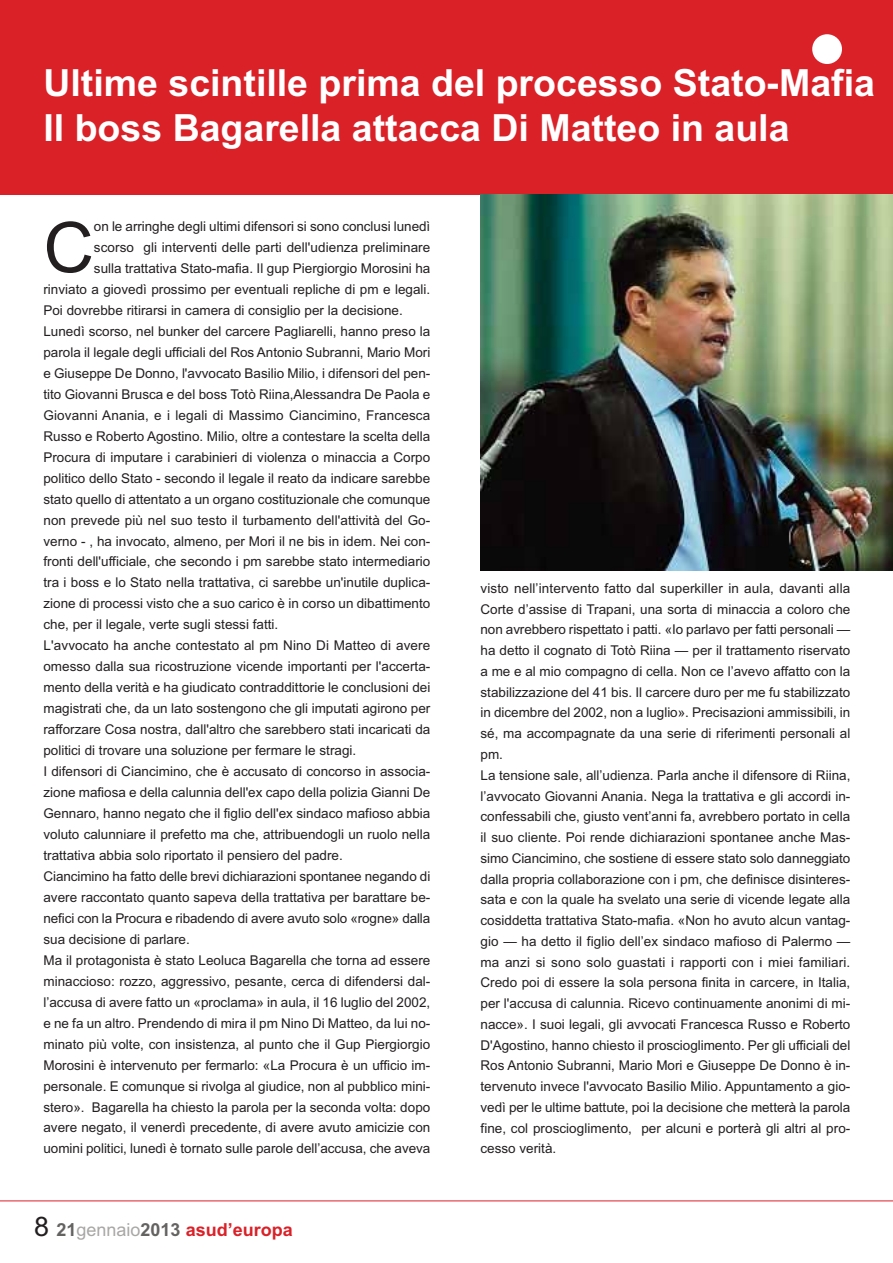
<style>
.page{position:relative;width:893px;height:1263px;background:#fff}
.page>*{position:absolute;margin:0;border:0;box-sizing:border-box;transform-origin:0 0}
.t1{font:69.9px "Arial";color:#231f20}
.t2{font:700 37.5px/45px "Arial";color:#fff}
.t3{font:700 18px "Arial";color:#da2128}
.t4{font:13.5px/20.7px "Arial";color:#231f20}
.s1{font-weight:400;font-size:27px;color:#231f20}
.s2{color:#656262}
.s3{font-weight:400;color:#a9a7a6}
</style>
<div class="page">
<div style="left:0;top:0;width:892px;height:194px;background:#da2128"></div>
<div style="left:812px;top:34px;width:30px;height:30px;background:#fff;border-radius:50%"></div>
<hr style="left:0;top:1201px;width:892px;height:1px;background:#da2128">
<img style="left:480px;top:194px;width:412px;height:377px">
<h2 class="t2" style="left:43px;top:64px;width:833px">Ultime scintille prima del processo Stato-Mafia<br>Il boss Bagarella attacca Di Matteo in aula</h2>
<h1 class="t1" style="left:43px;top:222px;width:52px">C</h1>
<p class="t4" style="left:94px;top:217px;width:338px">on le arringhe degli ultimi difensori si sono conclusi lunedì</p>
<p class="t4" style="left:94px;top:238px;width:338px">scorso gli interventi delle parti dell'udienza preliminare</p>
<p class="t4" style="left:94px;top:259px;width:338px">sulla trattativa Stato-mafia. Il gup Piergiorgio Morosini ha</p>
<p class="t4" style="left:43px;top:280px;width:388px">rinviato a giovedì prossimo per eventuali repliche di pm e legali.</p>
<p class="t4" style="left:43px;top:301px;width:361px">Poi dovrebbe ritirarsi in camera di consiglio per la decisione.</p>
<p class="t4" style="left:43px;top:322px;width:388px">Lunedì scorso, nel bunker del carcere Pagliarelli, hanno preso la</p>
<p class="t4" style="left:43px;top:343px;width:388px">parola il legale degli ufficiali del Ros Antonio Subranni, Mario Mori</p>
<p class="t4" style="left:43px;top:364px;width:388px">e Giuseppe De Donno, l'avvocato Basilio Milio, i difensori del pen-</p>
<p class="t4" style="left:43px;top:385px;width:388px">tito Giovanni Brusca e del boss Totò Riina,Alessandra De Paola e</p>
<p class="t4" style="left:43px;top:406px;width:388px">Giovanni Anania, e i legali di Massimo Ciancimino, Francesca</p>
<p class="t4" style="left:43px;top:427px;width:388px">Russo e Roberto Agostino. Milio, oltre a contestare la scelta della</p>
<p class="t4" style="left:43px;top:448px;width:388px">Procura di imputare i carabinieri di violenza o minaccia a Corpo</p>
<p class="t4" style="left:43px;top:469px;width:388px">politico dello Stato - secondo il legale il reato da indicare sarebbe</p>
<p class="t4" style="left:43px;top:490px;width:388px">stato quello di attentato a un organo costituzionale che comunque</p>
<p class="t4" style="left:43px;top:511px;width:388px">non prevede più nel suo testo il turbamento dell'attività del Go-</p>
<p class="t4" style="left:43px;top:532px;width:388px">verno - , ha invocato, almeno, per Mori il ne bis in idem. Nei con-</p>
<p class="t4" style="left:43px;top:553px;width:388px">fronti dell'ufficiale, che secondo i pm sarebbe stato intermediario</p>
<p class="t4" style="left:43px;top:574px;width:388px">tra i boss e lo Stato nella trattativa, ci sarebbe un'inutile duplica-</p>
<p class="t4" style="left:43px;top:595px;width:388px">zione di processi visto che a suo carico è in corso un dibattimento</p>
<p class="t4" style="left:43px;top:616px;width:236px">che, per il legale, verte sugli stessi fatti.</p>
<p class="t4" style="left:43px;top:637px;width:388px">L'avvocato ha anche contestato al pm Nino Di Matteo di avere</p>
<p class="t4" style="left:43px;top:658px;width:388px">omesso dalla sua ricostruzione vicende importanti per l'accerta-</p>
<p class="t4" style="left:43px;top:679px;width:388px">mento della verità e ha giudicato contraddittorie le conclusioni dei</p>
<p class="t4" style="left:43px;top:699px;width:388px">magistrati che, da un lato sostengono che gli imputati agirono per</p>
<p class="t4" style="left:43px;top:720px;width:388px">rafforzare Cosa nostra, dall'altro che sarebbero stati incaricati da</p>
<p class="t4" style="left:43px;top:741px;width:314px">politici di trovare una soluzione per fermare le stragi.</p>
<p class="t4" style="left:43px;top:762px;width:388px">I difensori di Ciancimino, che è accusato di concorso in associa-</p>
<p class="t4" style="left:43px;top:783px;width:388px">zione mafiosa e della calunnia dell'ex capo della polizia Gianni De</p>
<p class="t4" style="left:43px;top:804px;width:388px">Gennaro, hanno negato che il figlio dell'ex sindaco mafioso abbia</p>
<p class="t4" style="left:43px;top:825px;width:388px">voluto calunniare il prefetto ma che, attribuendogli un ruolo nella</p>
<p class="t4" style="left:43px;top:846px;width:301px">trattativa abbia solo riportato il pensiero del padre.</p>
<p class="t4" style="left:43px;top:867px;width:388px">Ciancimino ha fatto delle brevi dichiarazioni spontanee negando di</p>
<p class="t4" style="left:43px;top:888px;width:388px">avere raccontato quanto sapeva della trattativa per barattare be-</p>
<p class="t4" style="left:43px;top:909px;width:388px">nefici con la Procura e ribadendo di avere avuto solo «rogne» dalla</p>
<p class="t4" style="left:43px;top:930px;width:148px">sua decisione di parlare.</p>
<p class="t4" style="left:43px;top:951px;width:388px">Ma il protagonista è stato Leoluca Bagarella che torna ad essere</p>
<p class="t4" style="left:43px;top:972px;width:388px">minaccioso: rozzo, aggressivo, pesante, cerca di difendersi dal-</p>
<p class="t4" style="left:43px;top:993px;width:388px">l’accusa di avere fatto un «proclama» in aula, il 16 luglio del 2002,</p>
<p class="t4" style="left:43px;top:1014px;width:388px">e ne fa un altro. Prendendo di mira il pm Nino Di Matteo, da lui no-</p>
<p class="t4" style="left:43px;top:1035px;width:388px">minato più volte, con insistenza, al punto che il Gup Piergiorgio</p>
<p class="t4" style="left:43px;top:1056px;width:388px">Morosini è intervenuto per fermarlo: «La Procura è un ufficio im-</p>
<p class="t4" style="left:43px;top:1077px;width:388px">personale. E comunque si rivolga al giudice, non al pubblico mini-</p>
<p class="t4" style="left:43px;top:1098px;width:388px">stero». Bagarella ha chiesto la parola per la seconda volta: dopo</p>
<p class="t4" style="left:43px;top:1119px;width:388px">avere negato, il venerdì precedente, di avere avuto amicizie con</p>
<p class="t4" style="left:43px;top:1140px;width:388px">uomini politici, lunedì è tornato sulle parole dell’accusa, che aveva</p>
<h3 class="t3" style="left:34px;top:1223px;width:260px"><span class="s1">8</span> <span class="s2">21</span><span class="s3">gennaio</span><span class="s2">2013</span> asud’europa</h3>
<p class="t4" style="left:480px;top:579px;width:371px">visto nell’intervento fatto dal superkiller in aula, davanti alla Corte d’assise di Trapani, una sorta di minaccia a coloro che non avrebbero rispettato i patti. «Io parlavo per fatti personali — ha detto il cognato di Totò Riina — per il trattamento riservato a me e al mio compagno di cella. Non ce l’avevo affatto con la stabilizzazione del 41 bis. Il carcere duro per me fu stabilizzato in dicembre del 2002, non a luglio». Precisazioni ammissibili, in sé, ma accompagnate da una serie di riferimenti personali al pm.<br>La tensione sale, all’udienza. Parla anche il difensore di Riina, l’avvocato Giovanni Anania. Nega la trattativa e gli accordi in&shy;confessabili che, giusto vent’anni fa, avrebbero portato in cella il suo cliente. Poi rende dichiarazioni spontanee anche Mas&shy;simo Ciancimino, che sostiene di essere stato solo danneggiato dalla propria collaborazione con i pm, che definisce disinteres&shy;sata e con la quale ha svelato una serie di vicende legate alla cosiddetta trattativa Stato-mafia. «Non ho avuto alcun vantag&shy;gio — ha detto il figlio dell’ex sindaco mafioso di Palermo — ma anzi si sono solo guastati i rapporti con i miei familiari.<br>Credo poi di essere la sola persona finita in carcere, in Italia, per l'accusa di calunnia. Ricevo continuamente anonimi di mi&shy;nacce». I suoi legali, gli avvocati Francesca Russo e Roberto D'Agostino, hanno chiesto il proscioglimento. Per gli ufficiali del Ros Antonio Subranni, Mario Mori e Giuseppe De Donno è in&shy;tervenuto invece l'avvocato Basilio Milio. Appuntamento a gio&shy;vedì per le ultime battute, poi la decisione che metterà la parola fine, col proscioglimento, per alcuni e porterà gli altri al pro&shy;cesso verità.</p>
</div>
